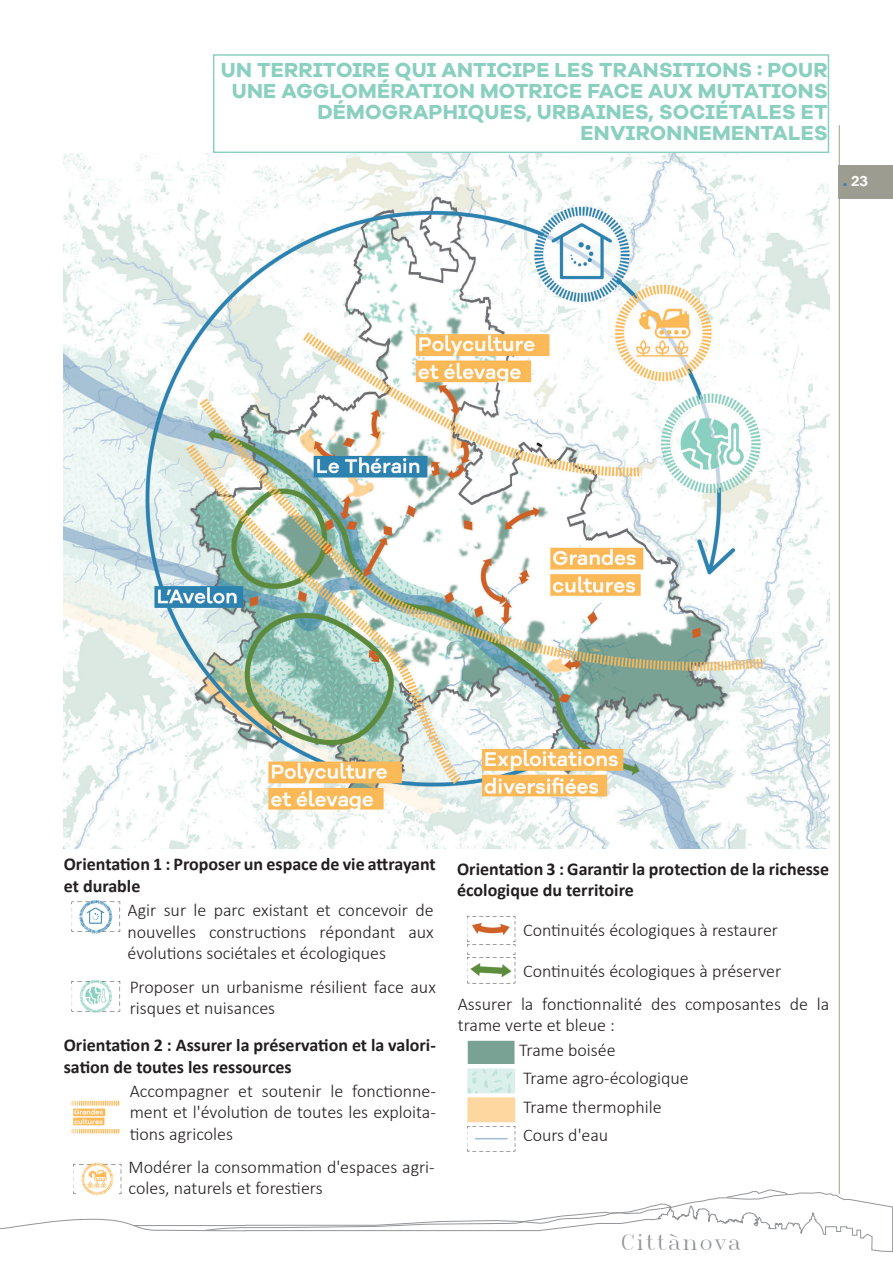
<style>
.page{position:relative;width:893px;height:1263px;background:#fff}
.page>*{position:absolute;margin:0;border:0;box-sizing:border-box;transform-origin:0 0}
.t1{font:700 21px/21px "Galano Grotesque Alt";letter-spacing:.01em;color:#8ad0c0;text-align:right}
.t2{font:21px "Roman T";color:#939598}
.t3{font:300 18px/21.6px "Calibri";color:#231f20}
.t4{font:700 18px/21.6px "Calibri";color:#231f20}
.t5{font:700 18px "Tunga";color:#fff}
.s1{font-family:"Galano Grotesque Alt";font-size:16.5px;color:#2c83b0}
</style>
<div class="page">
<hr style="left:839px;top:126px;width:1px;height:1067px;background:#9c9d90">
<svg style="left:1px;top:1189px;width:892px;height:63px"></svg>
<div style="left:839px;top:165px;width:54px;height:34px;background:#9c9d90"></div>
<img style="left:71px;top:900px;width:50px;height:33px">
<img style="left:71px;top:981px;width:50px;height:32px">
<img style="left:71px;top:1100px;width:49px;height:34px">
<img style="left:65px;top:1162px;width:64px;height:35px">
<img style="left:467px;top:915px;width:49px;height:32px">
<img style="left:467px;top:952px;width:49px;height:31px">
<img style="left:467px;top:1068px;width:49px;height:84px">
<div style="left:213px;top:54px;width:616px;height:99px;border:2px solid #8ad0c0"></div>
<img style="left:64px;top:153px;width:765px;height:695px">
<div style="left:468px;top:1041px;width:46px;height:23px;background:#79a295"></div>
<p class="t1" style="left:221px;top:58px;width:608px">UN TERRITOIRE QUI ANTICIPE LES TRANSITIONS : POUR UNE AGGLOMÉRATION MOTRICE FACE AUX MUTATIONS DÉMOGRAPHIQUES, URBAINES, SOCIÉTALES ET ENVIRONNEMENTALES</p>
<p class="t5" style="left:843px;top:169px;width:26px"><span class="s1">.</span> 23</p>
<p class="t4" style="left:64px;top:853px;width:374px">Orientation 1 : Proposer un espace de vie attrayant et durable</p>
<p class="t3" style="left:128px;top:899px;width:308px;text-align:justify">Agir sur le parc existant et concevoir de nouvelles constructions répondant aux évolutions sociétales et écologiques</p>
<p class="t3" style="left:130px;top:976px;width:308px">Proposer un urbanisme résilient face aux risques et nuisances</p>
<p class="t4" style="left:64px;top:1034px;width:374px">Orientation 2 : Assurer la préservation et la valori&shy;sation de toutes les ressources</p>
<p class="t3" style="left:130px;top:1080px;width:308px;text-align:justify">Accompagner et soutenir le fonctionne&shy;ment et l'évolution de toutes les exploita&shy;tions agricoles</p>
<p class="t3" style="left:129px;top:1155px;width:308px">Modérer la consommation d'espaces agri&shy;coles, naturels et forestiers</p>
<p class="t4" style="left:457px;top:858px;width:374px">Orientation 3 : Garantir la protection de la richesse écologique du territoire</p>
<p class="t3" style="left:523px;top:919px;width:257px">Continuités écologiques à restaurer</p>
<p class="t3" style="left:458px;top:954px;width:373px;line-height:33px;text-indent:65px">Continuités écologiques à préserver<br>Assurer la fonctionnalité des composantes de la</p>
<p class="t3" style="left:458px;top:1012px;width:159px;line-height:25.2px;text-align:right">trame verte et bleue :<br>Trame boisée</p>
<p class="t3" style="left:523px;top:1063px;width:167px;line-height:28.7px">Trame agro-écologique<br>Trame thermophile<br>Cours d'eau</p>
<p class="t2" style="left:620px;top:1228px;width:123px">Cittànova</p>
</div>
